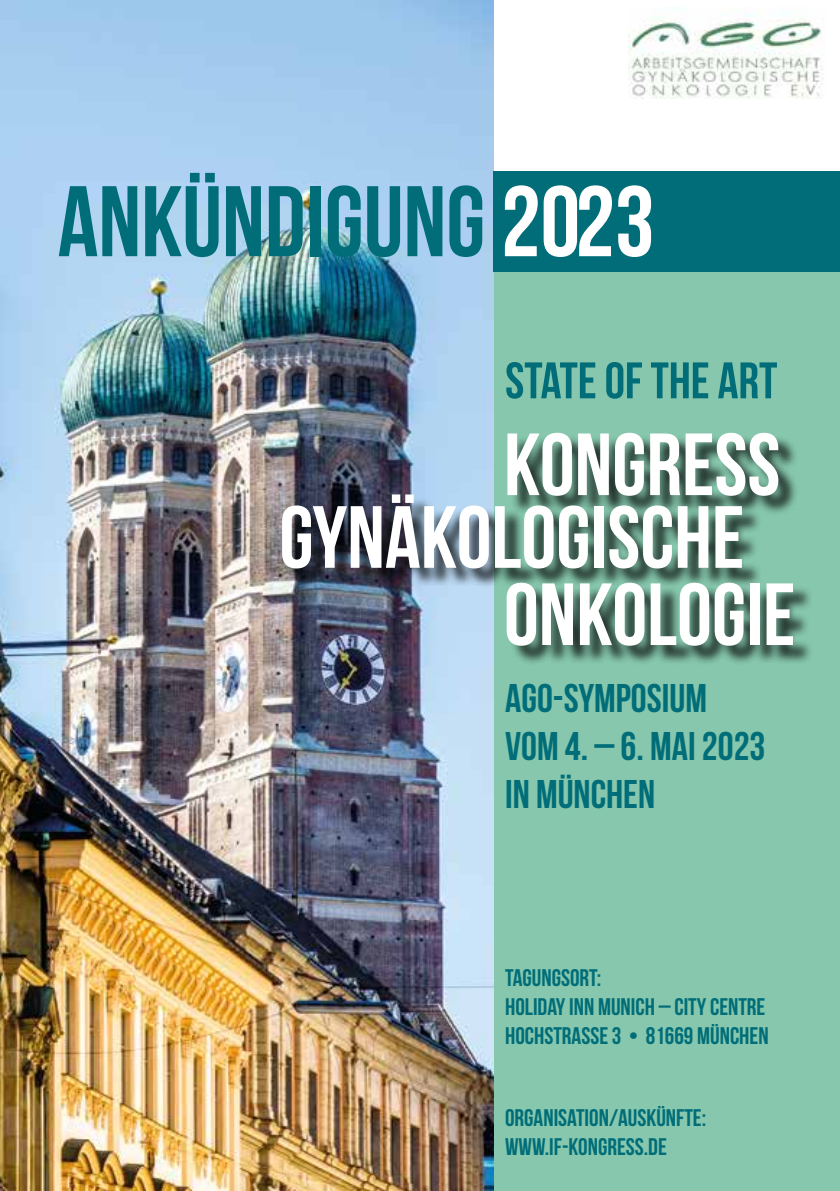
<style>
.page{position:relative;width:840px;height:1191px;background:#fff}
.page>*{position:absolute;margin:0;border:0;box-sizing:border-box;transform-origin:0 0}
.t1{font:100px "Bebas Neue";color:#006d78}
.t2{font:88px "Bebas Neue";color:#fff}
.t3{font:51.2px "Bebas Neue";color:#006d78}
.t4{font:40px/48px "Bebas Neue";color:#006d78}
.t5{font:24px/28.8px "Bebas Neue";color:#006d78}
.s1{color:#fff}
</style>
<div class="page">
<div style="left:493px;top:190px;width:346px;height:1001px;background:#86c7ad"></div>
<img style="left:0;top:0;width:493px;height:1191px">
<div style="left:493px;top:171px;width:346px;height:100px;background:#006d78"></div>
<img style="left:628px;top:7px;width:195px;height:92px">
<div style="left:510px;top:435px;width:288px;height:80px;background:#000;opacity:.75"></div>
<div style="left:285px;top:497px;width:477px;height:91px;background:#000;opacity:.75"></div>
<div style="left:509px;top:585px;width:303px;height:80px;background:#000;opacity:.75"></div>
<h1 class="t1" style="left:58px;top:167px;width:598px">ANKÜNDIGUNG <span class="s1">2023</span></h1>
<h3 class="t3" style="left:505px;top:352px;width:273px">STATE OF THE ART</h3>
<h2 class="t2" style="left:503px;top:416px;width:278px">KONGRESS</h2>
<h2 class="t2" style="left:279px;top:489px;width:466px">GYNÄKOLOGISCHE</h2>
<h2 class="t2" style="left:503px;top:566px;width:293px">ONKOLOGIE</h2>
<h3 class="t4" style="left:505px;top:674px;width:261px">AGO-SYMPOSIUM<br>VOM 4. – 6. MAI 2023<br>IN MÜNCHEN</h3>
<p class="t5" style="left:505px;top:963px;width:265px">TAGUNGSORT:<br>HOLIDAY INN MUNICH – CITY CENTRE<br>HOCHSTRAßE 3 • 81669 MÜNCHEN</p>
<p class="t5" style="left:505px;top:1102px;width:202px">ORGANISATION/AUSKÜNFTE:<br>WWW.IF-KONGRESS.DE</p>
</div>
